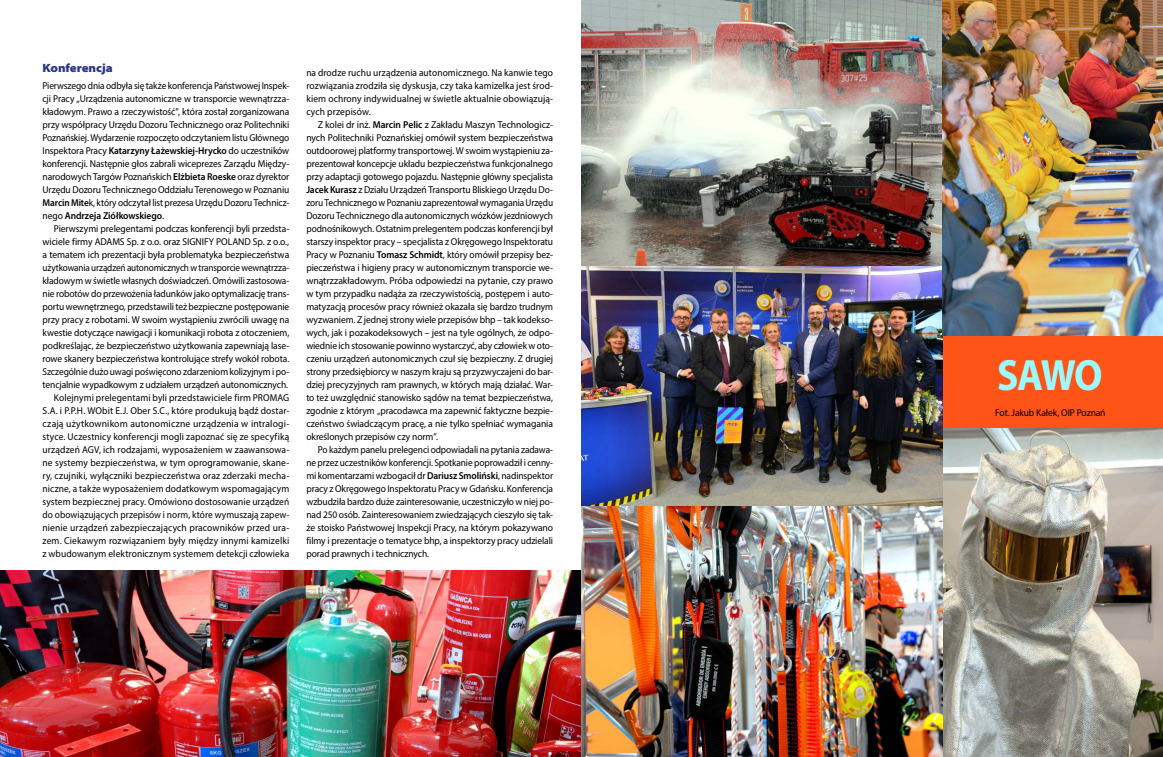
<style>
.page{position:relative;width:1163px;height:757px;background:#fff}
.page>*{position:absolute;margin:0;border:0;box-sizing:border-box;transform-origin:0 0}
.t1{font:700 44px "Myriad Pro";color:#9cfafd;scale:.9 1}
.t2{font:900 semi-expanded 12px "Myriad Pro";letter-spacing:-.01em;color:#2c3487}
.t3{font:10px/13px "Myriad Pro";color:#000;text-align:right;scale:.95 1}
.t4{font:10px/13px "Myriad Pro";color:#000;text-align:justify;scale:.96 1}
.t5{font:10px/13px "Myriad Pro";color:#000;text-align:justify;scale:.94 1}
.s1{font-weight:600}
</style>
<div class="page">
<div style="left:581px;top:232px;width:581px;height:299px;background:#fe5417"></div>
<img style="left:0;top:570px;width:581px;height:187px">
<img style="left:581px;top:266px;width:361px;height:491px">
<img style="left:581px;top:0;width:361px;height:266px">
<img style="left:943px;top:428px;width:219px;height:329px">
<img style="left:942px;top:0;width:220px;height:336px">
<p class="t2" style="left:43px;top:60px;width:72px">Konferencja</p>
<p class="t5" style="left:43px;top:79px;width:264px">Pierwszego dnia odbyła się także konferencja Państwowej Inspek&shy;cji Pracy „Urządzenia autonomiczne w transporcie wewnątrzza&shy;kładowym. Prawo a rzeczywistość”, która został zorganizowana przy współpracy Urzędu Dozoru Technicznego oraz Politechniki Poznańskiej. Wydarzenie rozpoczęto odczytaniem listu Głównego Inspektora Pracy <span class="s1">Katarzyny Łażewskiej-Hrycko</span> do uczestników konferencji. Następnie głos zabrali wiceprezes Zarządu Między&shy;narodowych Targów Poznańskich <span class="s1">Elżbieta Roeske</span> oraz dyrektor Urzędu Dozoru Technicznego Oddziału Terenowego w Poznaniu <span class="s1">Marcin Mite</span>k, który odczytał list prezesa Urzędu Dozoru Technicz&shy;nego <span class="s1">Andrzeja Ziółkowskiego</span>.</p>
<p class="t3" style="left:43px;top:222px;width:261px">Pierwszymi prelegentami podczas konferencji byli przedsta&shy;wiciele firmy ADAMS Sp. z o.o. oraz SIGNIFY POLAND Sp. z o.o., a tematem ich prezentacji była problematyka bezpieczeństwa użytkowania urządzeń autonomicznych w transporcie wewnątrzza&shy;kładowym w świetle własnych doświadczeń. Omówili zastosowa&shy;nie robotów do przewożenia ładunków jako optymalizację trans&shy;portu wewnętrznego, przedstawili też bezpieczne postępowanie przy pracy z robotami. W swoim wystąpieniu zwrócili uwagę na kwestie dotyczące nawigacji i komunikacji robota z otoczeniem, podkreślając, że bezpieczeństwo użytkowania zapewniają lase&shy;rowe skanery bezpieczeństwa kontrolujące strefy wokół robota.<br>Szczególnie dużo uwagi poświęcono zdarzeniom kolizyjnym i po&shy;tencjalnie wypadkowym z udziałem urządzeń autonomicznych.<br>Kolejnymi prelegentami byli przedstawiciele firm PROMAG S.A. i P.P.H. WObit E.J. Ober S.C., które produkują bądź dostar&shy;czają użytkownikom autonomiczne urządzenia w intralogi&shy;styce. Uczestnicy konferencji mogli zapoznać się ze specyfiką urządzeń AGV, ich rodzajami, wyposażeniem w zaawansowa&shy;ne systemy bezpieczeństwa, w tym oprogramowanie, skane&shy;ry, czujniki, wyłączniki bezpieczeństwa oraz zderzaki mecha&shy;niczne, a także wyposażeniem dodatkowym wspomagającym system bezpiecznej pracy. Omówiono dostosowanie urządzeń do obowiązujących przepisów i norm, które wymuszają zapew&shy;nienie urządzeń zabezpieczających pracowników przed ura&shy;zem. Ciekawym rozwiązaniem były między innymi kamizelki z wbudowanym elektronicznym systemem detekcji człowieka</p>
<p class="t5" style="left:306px;top:66px;width:264px">na drodze ruchu urządzenia autonomicznego. Na kanwie tego rozwiązania zrodziła się dyskusja, czy taka kamizelka jest środ&shy;kiem ochrony indywidualnej w świetle aktualnie obowiązują&shy;cych przepisów.</p>
<p class="t4" style="left:306px;top:118px;width:258px;text-indent:11px">Z kolei dr inż. <span class="s1">Marcin Pelic</span> z Zakładu Maszyn Technologicz&shy;nych Politechniki Poznańskiej omówił system bezpieczeństwa outdoorowej platformy transportowej. W swoim wystąpieniu za&shy;prezentował koncepcje układu bezpieczeństwa funkcjonalnego przy adaptacji gotowego pojazdu. Następnie główny specjalista <span class="s1">Jacek Kurasz</span> z Działu Urządzeń Transportu Bliskiego Urzędu Do&shy;zoru Technicznego w Poznaniu zaprezentował wymagania Urzędu Dozoru Technicznego dla autonomicznych wózków jezdniowych podnośnikowych. Ostatnim prelegentem podczas konferencji był starszy inspektor pracy – specjalista z Okręgowego Inspektoratu Pracy w Poznaniu <span class="s1">Tomasz Schmidt</span>, który omówił przepisy bez&shy;pieczeństwa i higieny pracy w autonomicznym transporcie we&shy;wnątrzzakładowym. Próba odpowiedzi na pytanie, czy prawo w tym przypadku nadąża za rzeczywistością, postępem i auto&shy;matyzacją procesów pracy również okazała się bardzo trudnym wyzwaniem. Z jednej strony wiele przepisów bhp – tak kodekso&shy;wych, jak i pozakodeksowych – jest na tyle ogólnych, że odpo&shy;wiednie ich stosowanie powinno wystarczyć, aby człowiek w oto&shy;czeniu urządzeń autonomicznych czuł się bezpieczny. Z drugiej strony przedsiębiorcy w naszym kraju są przyzwyczajeni do bar&shy;dziej precyzyjnych ram prawnych, w których mają działać. War&shy;to też uwzględnić stanowisko sądów na temat bezpieczeństwa, zgodnie z którym „pracodawca ma zapewnić faktyczne bezpie&shy;czeństwo świadczącym pracę, a nie tylko spełniać wymagania określonych przepisów czy norm”.</p>
<p class="t5" style="left:306px;top:443px;width:264px;text-indent:11px">Po każdym panelu prelegenci odpowiadali na pytania zadawa&shy;ne przez uczestników konferencji. Spotkanie poprowadził i cenny&shy;mi komentarzami wzbogacił dr <span class="s1">Dariusz Smoliński</span>, nadinspektor pracy z Okręgowego Inspektoratu Pracy w Gdańsku. Konferencja wzbudziła bardzo duże zainteresowanie, uczestniczyło w niej po&shy;nad 250 osób. Zainteresowaniem zwiedzających cieszyło się tak&shy;że stoisko Państwowej Inspekcji Pracy, na którym pokazywano filmy i prezentacje o tematyce bhp, a inspektorzy pracy udzielali porad prawnych i technicznych.</p>
<h1 class="t1" style="left:996px;top:346px;width:119px">SAWO</h1>
<p class="t3" style="left:994px;top:406px;width:118px">Fot. Jakub Kałek, OIP Poznań</p>
</div>
